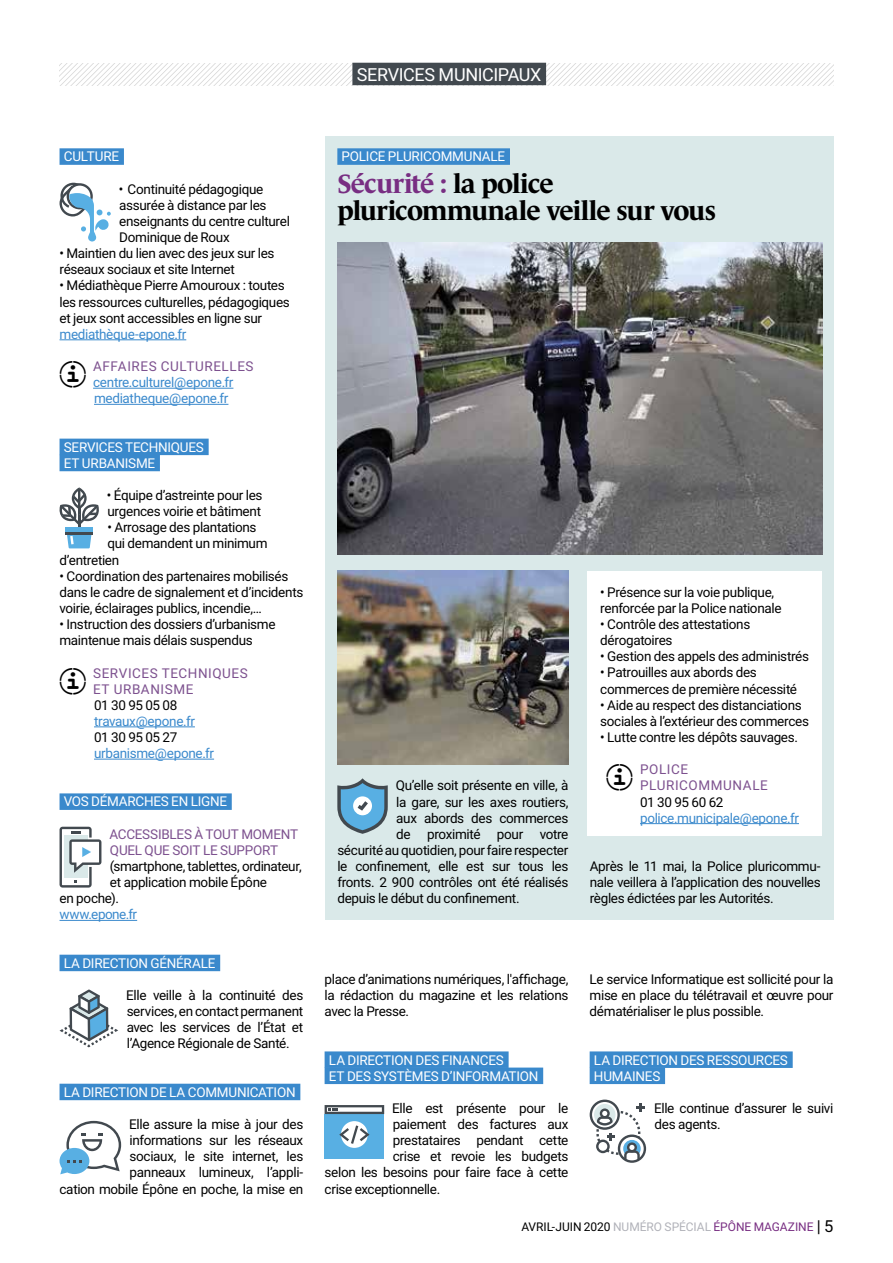
<style>
.page{position:relative;width:893px;height:1263px;background:#fff}
.page>*{position:absolute;margin:0;border:0;box-sizing:border-box;transform-origin:0 0}
.t1{font:36.15px "Siruca Pictograms";color:#000}
.t2{font:700 27px/27px "Le Monde Journal Std";letter-spacing:-.03em;color:#000}
.t3{font:18px "Roboto";letter-spacing:-.025em;color:#fff}
.t4{font:13.5px/16px "Roboto";letter-spacing:-.025em;color:#000}
.t5{font:13.5px/16px "Roboto";letter-spacing:-.02em;color:#fff}
.t6{font:13.5px/16px "Roboto";letter-spacing:-.025em;color:#3a89cc}
.t7{font:13.5px/16px "Roboto";letter-spacing:.04em;color:#7d518f}
.t8{font:13.5px/16px "Roboto";letter-spacing:-.02em;color:#7d518f}
.t9{font:12px "Roboto";letter-spacing:-.005em;color:#b1b2b9}
.t10{font:12px "Roboto";color:#000}
.s1{color:#782e82}
.s2{color:#000}
.s3{font-size:16.5px;color:#000}
</style>
<div class="page">
<svg style="left:60px;top:64px;width:773px;height:21px"></svg>
<div style="left:352px;top:63px;width:194px;height:22px;background:#42494f"></div>
<div style="left:325px;top:136px;width:508px;height:783px;background:#dae9e9"></div>
<div style="left:337px;top:148px;width:173px;height:17px;background:#3a89cc"></div>
<svg style="left:337px;top:778px;width:51px;height:56px"></svg>
<img style="left:337px;top:242px;width:485px;height:313px">
<div style="left:60px;top:148px;width:64px;height:17px;background:#3a89cc"></div>
<hr style="left:60px;top:339px;width:126px;height:1px;background:#3a89cc">
<hr style="left:93px;top:388px;width:140px;height:1px;background:#3a89cc">
<hr style="left:94px;top:404px;width:134px;height:1px;background:#3a89cc">
<div style="left:60px;top:439px;width:149px;height:16px;background:#3a89cc"></div>
<div style="left:60px;top:455px;width:100px;height:16px;background:#3a89cc"></div>
<hr style="left:94px;top:726px;width:101px;height:1px;background:#3a89cc">
<hr style="left:94px;top:759px;width:120px;height:1px;background:#3a89cc">
<div style="left:60px;top:793px;width:172px;height:17px;background:#3a89cc"></div>
<hr style="left:60px;top:920px;width:77px;height:1px;background:#3a89cc">
<div style="left:60px;top:955px;width:160px;height:16px;background:#3a89cc"></div>
<div style="left:60px;top:1084px;width:240px;height:16px;background:#3a89cc"></div>
<svg style="left:60px;top:183px;width:51px;height:49px"></svg>
<svg style="left:88px;top:228px;width:8px;height:13px"></svg>
<hr style="left:78px;top:493px;width:2px;height:39px;background:#42494f">
<svg style="left:59px;top:487px;width:40px;height:38px"></svg>
<svg style="left:67px;top:535px;width:25px;height:13px"></svg>
<div style="left:65px;top:527px;width:28px;height:7px;background:#58afe3"></div>
<hr style="left:65px;top:532px;width:28px;height:3px;background:#42494f">
<svg style="left:60px;top:827px;width:41px;height:60px"></svg>
<svg style="left:60px;top:989px;width:58px;height:58px"></svg>
<svg style="left:60px;top:1121px;width:61px;height:53px"></svg>
<div style="left:325px;top:1051px;width:184px;height:17px;background:#3a89cc"></div>
<div style="left:325px;top:1067px;width:218px;height:17px;background:#3a89cc"></div>
<div style="left:325px;top:1114px;width:59px;height:45px;background:#58afe3"></div>
<svg style="left:341px;top:1121px;width:27px;height:27px"></svg>
<svg style="left:325px;top:1105px;width:59px;height:9px"></svg>
<svg style="left:339px;top:1125px;width:30px;height:19px"></svg>
<div style="left:590px;top:1051px;width:203px;height:17px;background:#3a89cc"></div>
<div style="left:590px;top:1067px;width:75px;height:17px;background:#3a89cc"></div>
<svg style="left:590px;top:1099px;width:56px;height:64px"></svg>
<img style="left:337px;top:571px;width:231px;height:193px">
<div style="left:587px;top:571px;width:235px;height:264px;background:#fff"></div>
<hr style="left:640px;top:823px;width:159px;height:1px;background:#3a89cc">
<h3 class="t3" style="left:357px;top:62px;width:186px">SERVICES MUNICIPAUX</h3>
<p class="t5" style="left:64px;top:148px;width:57px">CULTURE</p>
<p class="t4" style="left:119px;top:180px;width:173px">• Continuité pédagogique assurée à distance par les enseignants du centre culturel<br>Dominique de Roux</p>
<p class="t4" style="left:60px;top:245px;width:217px">• Maintien du lien avec des jeux sur les réseaux sociaux et site Internet</p>
<p class="t4" style="left:60px;top:277px;width:232px">• Médiathèque Pierre Amouroux : toutes les ressources culturelles, pédagogiques et jeux sont accessibles en ligne sur</p>
<p class="t6" style="left:60px;top:325px;width:128px">mediathèque-epone.fr</p>
<h1 class="t1" style="left:53px;top:357px;width:40px">!</h1>
<p class="t7" style="left:93px;top:358px;width:162px">AFFAIRES CULTURELLES</p>
<p class="t6" style="left:93px;top:374px;width:142px">centre.culturel@epone.fr mediatheque@epone.fr</p>
<p class="t5" style="left:64px;top:438px;width:142px">SERVICES TECHNIQUES<br>ET URBANISME</p>
<p class="t4" style="left:107px;top:487px;width:157px">• Équipe d’astreinte pour les urgences voirie et bâtiment</p>
<p class="t4" style="left:107px;top:519px;width:151px">• Arrosage des plantations</p>
<p class="t4" style="left:107px;top:535px;width:162px">qui demandent un minimum</p>
<p class="t4" style="left:60px;top:551px;width:61px">d’entretien</p>
<p class="t4" style="left:60px;top:567px;width:245px">• Coordination des partenaires mobilisés dans le cadre de signalement et d’incidents voirie, éclairages publics, incendie,…</p>
<p class="t4" style="left:60px;top:616px;width:218px">• Instruction des dossiers d’urbanisme maintenue mais délais suspendus</p>
<h1 class="t1" style="left:53px;top:664px;width:40px">!</h1>
<p class="t7" style="left:93px;top:664px;width:156px">SERVICES TECHNIQUES<br>ET URBANISME</p>
<p class="t4" style="left:94px;top:696px;width:85px">01 30 95 05 08</p>
<p class="t6" style="left:94px;top:712px;width:102px">travaux@epone.fr</p>
<p class="t4" style="left:94px;top:729px;width:85px">01 30 95 05 27</p>
<p class="t6" style="left:94px;top:745px;width:122px">urbanisme@epone.fr</p>
<p class="t5" style="left:64px;top:793px;width:165px">VOS DÉMARCHES EN LIGNE</p>
<p class="t8" style="left:109px;top:825px;width:190px">ACCESSIBLES À TOUT MOMENT<br>QUEL QUE SOIT LE SUPPORT</p>
<p class="t4" style="left:110px;top:858px;width:193px">(smartphone, tablettes, ordinateur,</p>
<p class="t4" style="left:110px;top:874px;width:159px">et application mobile Épône</p>
<p class="t4" style="left:60px;top:890px;width:61px">en poche).</p>
<p class="t6" style="left:60px;top:906px;width:79px">www.epone.fr</p>
<p class="t5" style="left:64px;top:954px;width:153px">LA DIRECTION GÉNÉRALE</p>
<p class="t4" style="left:126px;top:987px;width:179px;text-align:justify">Elle veille à la continuité des services, en contact permanent avec les services de l’État et l’Agence Régionale de Santé.</p>
<p class="t5" style="left:64px;top:1083px;width:233px">LA DIRECTION DE LA COMMUNICATION</p>
<p class="t4" style="left:60px;top:1116px;width:245px;text-align:right">Elle assure la mise à jour des informations sur les réseaux<br>sociaux, le site internet, les<br>panneaux lumineux, l’appli-<br>cation mobile Épône en poche, la mise en</p>
<p class="t5" style="left:342px;top:148px;width:165px">POLICE PLURICOMMUNALE</p>
<h2 class="t2" style="left:337px;top:170px;width:380px"><span class="s1">Sécurité :</span> la police pluricommunale veille sur vous</h2>
<p class="t4" style="left:396px;top:777px;width:174px">Qu’elle soit présente en ville, à</p>
<p class="t4" style="left:396px;top:793px;width:174px">la gare, sur les axes routiers,</p>
<p class="t4" style="left:396px;top:809px;width:174px">aux abords des commerces</p>
<p class="t4" style="left:396px;top:825px;width:174px">de proximité pour votre</p>
<p class="t4" style="left:337px;top:841px;width:233px">sécurité au quotidien, pour faire respecter</p>
<p class="t4" style="left:337px;top:858px;width:233px">le confinement, elle est sur tous les</p>
<p class="t4" style="left:337px;top:874px;width:233px">fronts. 2 900 contrôles ont été réalisés</p>
<p class="t4" style="left:337px;top:890px;width:184px">depuis le début du confinement.</p>
<p class="t4" style="left:600px;top:583px;width:183px">• Présence sur la voie publique, renforcée par la Police nationale</p>
<p class="t4" style="left:600px;top:616px;width:152px">• Contrôle des attestations dérogatoires</p>
<p class="t4" style="left:600px;top:648px;width:210px">• Gestion des appels des administrés</p>
<p class="t4" style="left:600px;top:664px;width:198px">• Patrouilles aux abords des commerces de première nécessité</p>
<p class="t4" style="left:600px;top:696px;width:210px">• Aide au respect des distanciations sociales à l’extérieur des commerces</p>
<p class="t4" style="left:600px;top:729px;width:199px">• Lutte contre les dépôts sauvages.</p>
<h1 class="t1" style="left:600px;top:761px;width:40px">!</h1>
<p class="t7" style="left:640px;top:761px;width:129px">POLICE<br>PLURICOMMUNALE</p>
<p class="t4" style="left:640px;top:793px;width:85px">01 30 95 60 62</p>
<p class="t6" style="left:640px;top:809px;width:160px">police.municipale@epone.fr</p>
<p class="t4" style="left:590px;top:858px;width:233px;text-align:justify">Après le 11 mai, la Police pluricommu&shy;nale veillera à l’application des nouvelles règles édictées par les Autorités.</p>
<p class="t4" style="left:325px;top:970px;width:245px;text-align:justify">place d’animations numériques, l'affichage, la rédaction du magazine et les relations avec la Presse.</p>
<p class="t5" style="left:329px;top:1051px;width:211px">LA DIRECTION DES FINANCES<br>ET DES SYSTÈMES D’INFORMATION</p>
<p class="t4" style="left:392px;top:1099px;width:178px">Elle est présente pour le</p>
<p class="t4" style="left:393px;top:1116px;width:177px">paiement des factures aux</p>
<p class="t4" style="left:393px;top:1132px;width:177px">prestataires pendant cette</p>
<p class="t4" style="left:393px;top:1148px;width:177px">crise et revoie les budgets</p>
<p class="t4" style="left:325px;top:1164px;width:245px">selon les besoins pour faire face à cette</p>
<p class="t4" style="left:325px;top:1180px;width:117px">crise exceptionnelle.</p>
<p class="t4" style="left:590px;top:970px;width:245px;text-align:justify">Le service Informatique est sollicité pour la mise en place du télétravail et œuvre pour dématérialiser le plus possible.</p>
<p class="t5" style="left:594px;top:1051px;width:196px">LA DIRECTION DES RESSOURCES<br>HUMAINES</p>
<p class="t4" style="left:654px;top:1099px;width:181px">Elle continue d’assurer le suivi des agents.</p>
<p class="t10" style="left:521px;top:1219px;width:48px">avril-juin</p>
<p class="t9" style="left:584px;top:1219px;width:251px"><span class="s2">2020</span> NUMÉRO SPÉCIAL <span class="s1">ÉPÔNE MAGAZINE</span> <span class="s3">| 5</span></p>
</div>
